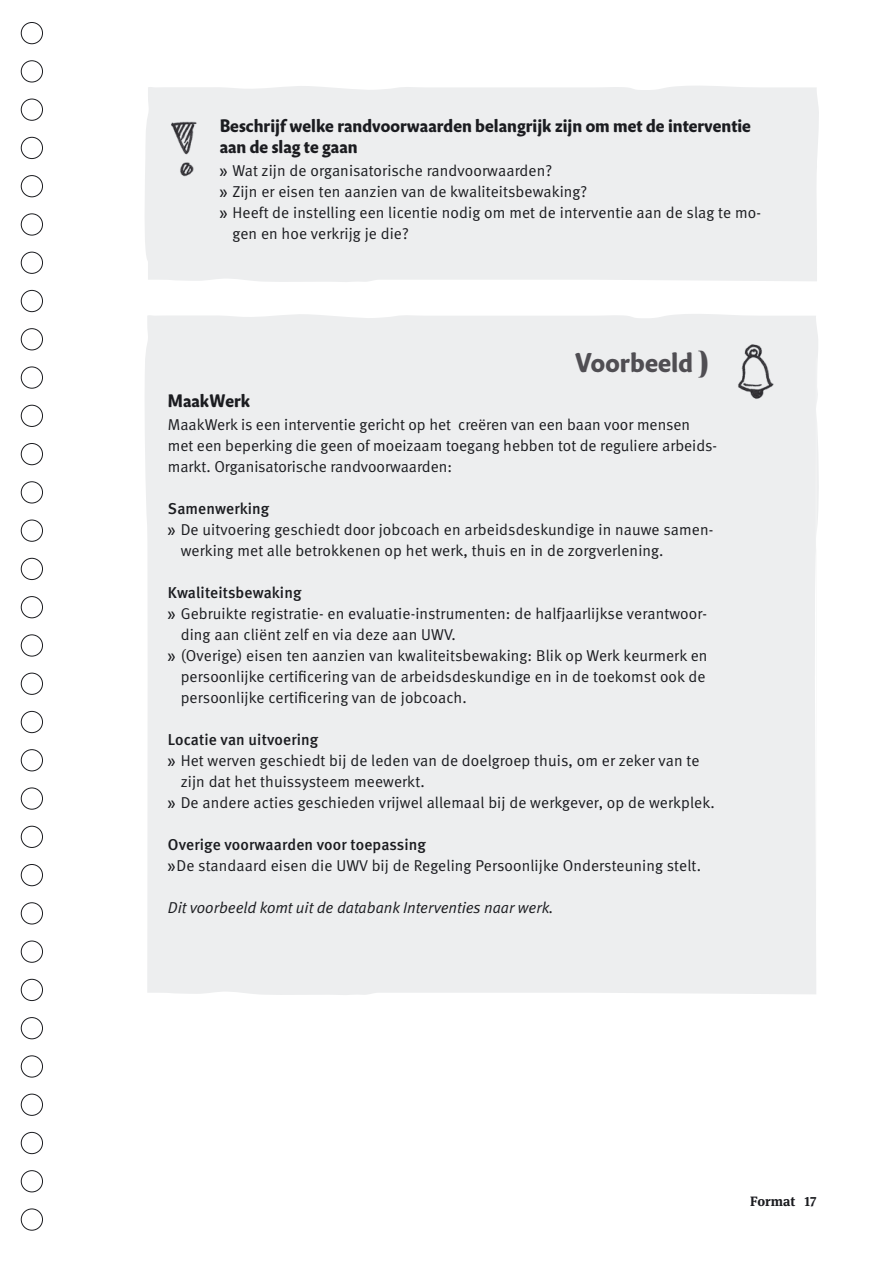
<style>
.page{position:relative;width:893px;height:1263px;background:#fff}
.page>*{position:absolute;margin:0;border:0;box-sizing:border-box;transform-origin:0 0}
.t1{font:700 27px "Masala OT";color:#504e53}
.t2{font:700 18px/21px "Masala OT";color:#1b1c20}
.t3{font:15.75px/21px "Meta Normal";letter-spacing:.01em;color:#1b1c20}
.t4{font:500 15.75px "Meta";letter-spacing:.01em;color:#1b1c20}
.t5{font:italic 15.75px "Meta Normal";color:#1b1c20}
.t6{font:700 13.5px "Meta Serif Lf";color:#1b1c20}
.s1{font-family:"Rockwell"}
.s2{font-family:"Unicorn";font-weight:400}
.s3{font-family:"Meta";font-weight:500}
</style>
<div class="page">
<div style="left:21px;top:22px;width:22px;height:22px;border:1px solid #1b1c20;border-radius:50%"></div>
<div style="left:21px;top:60px;width:22px;height:22px;border:1px solid #1b1c20;border-radius:50%"></div>
<div style="left:21px;top:99px;width:22px;height:22px;border:1px solid #1b1c20;border-radius:50%"></div>
<div style="left:21px;top:137px;width:22px;height:22px;border:1px solid #1b1c20;border-radius:50%"></div>
<div style="left:21px;top:175px;width:22px;height:22px;border:1px solid #1b1c20;border-radius:50%"></div>
<div style="left:21px;top:213px;width:22px;height:22px;border:1px solid #1b1c20;border-radius:50%"></div>
<div style="left:21px;top:252px;width:22px;height:22px;border:1px solid #1b1c20;border-radius:50%"></div>
<div style="left:21px;top:290px;width:22px;height:22px;border:1px solid #1b1c20;border-radius:50%"></div>
<div style="left:21px;top:328px;width:22px;height:22px;border:1px solid #1b1c20;border-radius:50%"></div>
<div style="left:21px;top:367px;width:22px;height:22px;border:1px solid #1b1c20;border-radius:50%"></div>
<div style="left:21px;top:405px;width:22px;height:22px;border:1px solid #1b1c20;border-radius:50%"></div>
<div style="left:21px;top:443px;width:22px;height:22px;border:1px solid #1b1c20;border-radius:50%"></div>
<div style="left:21px;top:864px;width:22px;height:22px;border:1px solid #1b1c20;border-radius:50%"></div>
<div style="left:21px;top:481px;width:22px;height:22px;border:1px solid #1b1c20;border-radius:50%"></div>
<div style="left:21px;top:902px;width:22px;height:22px;border:1px solid #1b1c20;border-radius:50%"></div>
<div style="left:21px;top:520px;width:22px;height:22px;border:1px solid #1b1c20;border-radius:50%"></div>
<div style="left:21px;top:941px;width:22px;height:22px;border:1px solid #1b1c20;border-radius:50%"></div>
<div style="left:21px;top:558px;width:22px;height:22px;border:1px solid #1b1c20;border-radius:50%"></div>
<div style="left:21px;top:979px;width:22px;height:22px;border:1px solid #1b1c20;border-radius:50%"></div>
<div style="left:21px;top:596px;width:22px;height:22px;border:1px solid #1b1c20;border-radius:50%"></div>
<div style="left:21px;top:1017px;width:22px;height:22px;border:1px solid #1b1c20;border-radius:50%"></div>
<div style="left:21px;top:634px;width:22px;height:22px;border:1px solid #1b1c20;border-radius:50%"></div>
<div style="left:21px;top:1055px;width:22px;height:22px;border:1px solid #1b1c20;border-radius:50%"></div>
<div style="left:21px;top:673px;width:22px;height:22px;border:1px solid #1b1c20;border-radius:50%"></div>
<div style="left:21px;top:1094px;width:22px;height:22px;border:1px solid #1b1c20;border-radius:50%"></div>
<div style="left:21px;top:711px;width:22px;height:22px;border:1px solid #1b1c20;border-radius:50%"></div>
<div style="left:21px;top:1132px;width:22px;height:22px;border:1px solid #1b1c20;border-radius:50%"></div>
<div style="left:21px;top:749px;width:22px;height:22px;border:1px solid #1b1c20;border-radius:50%"></div>
<div style="left:21px;top:1170px;width:22px;height:22px;border:1px solid #1b1c20;border-radius:50%"></div>
<div style="left:21px;top:787px;width:22px;height:22px;border:1px solid #1b1c20;border-radius:50%"></div>
<div style="left:21px;top:1208px;width:22px;height:22px;border:1px solid #1b1c20;border-radius:50%"></div>
<div style="left:21px;top:826px;width:22px;height:22px;border:1px solid #1b1c20;border-radius:50%"></div>
<div style="left:145px;top:86px;width:674px;height:196px;background:#edeeef"></div>
<img style="left:169px;top:111px;width:45px;height:86px">
<div style="left:145px;top:314px;width:674px;height:681px;background:#edeeef"></div>
<img style="left:717px;top:339px;width:80px;height:74px">
<p class="t2" style="left:220px;top:115px;width:533px">Beschrijf welke randvoorwaarden belangrijk zijn om met de interventie aan de slag te gaan</p>
<p class="t3" style="left:220px;top:159px;width:334px"><span class="s1">»</span> Wat zijn de organisatorische randvoorwaarden?</p>
<p class="t3" style="left:220px;top:180px;width:369px"><span class="s1">»</span> Zijn er eisen ten aanzien van de kwaliteitsbewaking?</p>
<p class="t3" style="left:220px;top:201px;width:543px"><span class="s1">»</span> Heeft de instelling een licentie nodig om met de interventie aan de slag te mo-</p>
<p class="t3" style="left:232px;top:222px;width:178px">gen en hoe verkrijg je die?</p>
<p class="t1" style="left:575px;top:347px;width:134px">Voorbeeld <span class="s2">)</span></p>
<p class="t2" style="left:168px;top:390px;width:84px">MaakWerk</p>
<p class="t3" style="left:168px;top:413px;width:551px">MaakWerk is een interventie gericht op het creëren van een baan voor mensen met een beperking die geen of moeizaam toegang hebben tot de reguliere arbeids&shy;markt. Organisatorische randvoorwaarden:</p>
<p class="t4" style="left:168px;top:499px;width:103px">Samenwerking</p>
<p class="t3" style="left:168px;top:518px;width:547px"><span class="s1">»</span> De uitvoering geschiedt door jobcoach en arbeidsdeskundige in nauwe samen-</p>
<p class="t3" style="left:181px;top:539px;width:484px">werking met alle betrokkenen op het werk, thuis en in de zorgverlening.</p>
<p class="t4" style="left:168px;top:583px;width:135px">Kwaliteitsbewaking</p>
<p class="t3" style="left:168px;top:602px;width:540px"><span class="s1">»</span> Gebruikte registratie- en evaluatie-instrumenten: de halfjaarlijkse verantwoor-</p>
<p class="t3" style="left:181px;top:623px;width:277px">ding aan cliënt zelf en via deze aan UWV.</p>
<p class="t3" style="left:168px;top:644px;width:541px"><span class="s1">»</span> (Overige) eisen ten aanzien van kwaliteitsbewaking: Blik op Werk keurmerk en</p>
<p class="t3" style="left:181px;top:665px;width:526px">persoonlijke certificering van de arbeidsdeskundige en in de toekomst ook de</p>
<p class="t3" style="left:181px;top:686px;width:287px">persoonlijke certificering van de jobcoach.</p>
<p class="t4" style="left:168px;top:730px;width:152px">Locatie van uitvoering</p>
<p class="t3" style="left:168px;top:749px;width:533px"><span class="s1">»</span> Het werven geschiedt bij de leden van de doelgroep thuis, om er zeker van te</p>
<p class="t3" style="left:181px;top:770px;width:246px">zijn dat het thuissysteem meewerkt.</p>
<p class="t3" style="left:168px;top:791px;width:548px"><span class="s1">»</span> De andere acties geschieden vrijwel allemaal bij de werkgever, op de werkplek.</p>
<p class="t3" style="left:168px;top:833px;width:535px"><span class="s3">Overige voorwaarden voor toepassing<br></span><span class="s1">»</span>De standaard eisen die UWV bij de Regeling Persoonlijke Ondersteuning stelt.</p>
<p class="t5" style="left:168px;top:898px;width:387px">Dit voorbeeld komt uit de databank Interventies naar werk.</p>
<p class="t6" style="left:750px;top:1190px;width:68px">Format 17</p>
</div>
